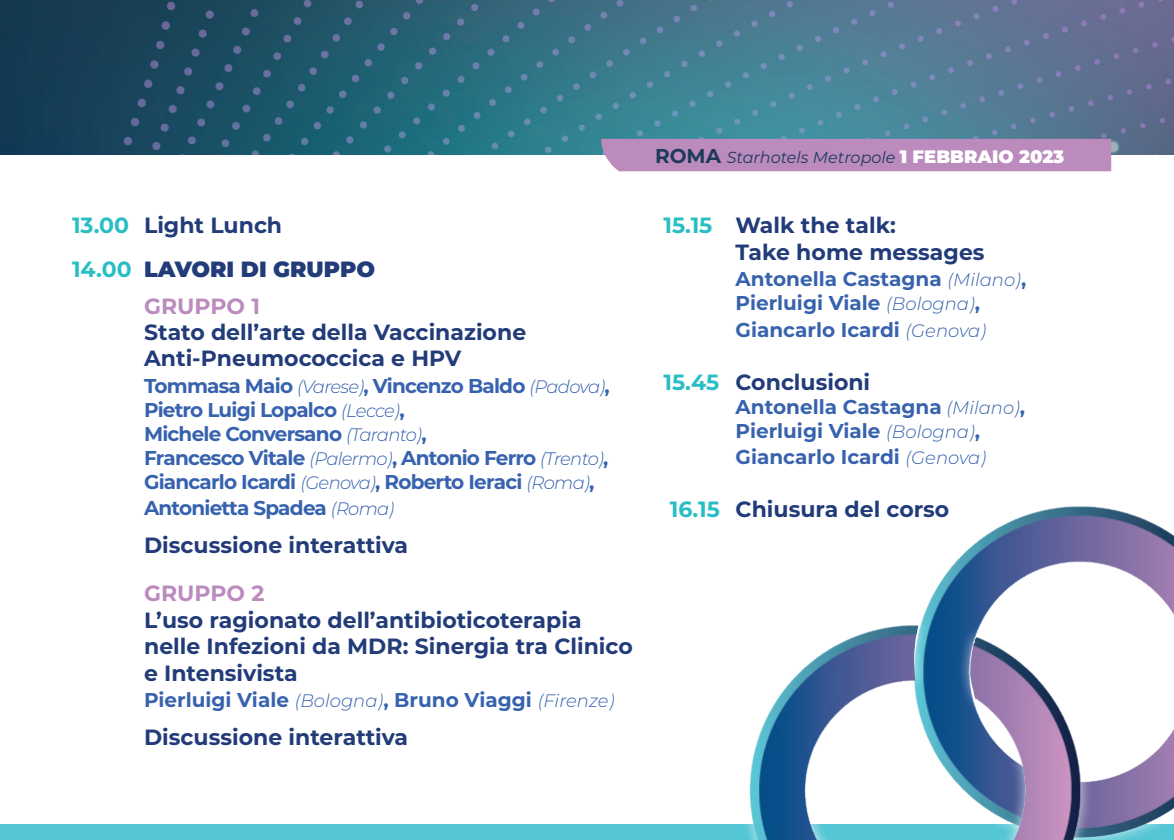
<style>
.page{position:relative;width:1174px;height:840px;background:#fff}
.page>*{position:absolute;margin:0;border:0;box-sizing:border-box;transform-origin:0 0}
.t1{font:700 22px/26.4px "Montserrat";color:#223b79}
.t2{font:900 22px "Montserrat";color:#223b79}
.t3{font:700 22px "Montserrat";color:#bc8bbe}
.t4{font:700 20px/24px "Montserrat";letter-spacing:-.035em;color:#3762ae}
.t5{font:700 20px/24px "Montserrat";color:#3762ae}
.t6{font:italic 16px "Montserrat";color:#1e3a5b}
.s1{color:#28bec4}
.s2{font-weight:700;color:#28bec4}
.s3{font-weight:300;font-style:italic;font-size:18px}
.s4{font-weight:700;font-style:normal;font-size:20px}
.s5{font-weight:900;font-style:normal;font-size:18px;color:#fff}
</style>
<div class="page">
<div style="left:0;top:824px;width:1174px;height:15px;background:#55c6d4"></div>
<img style="left:0;top:0;width:1174px;height:154px">
<div style="left:601px;top:139px;width:510px;height:32px;background:#bc8bbe"></div>
<img style="left:955px;top:506px;width:219px;height:321px">
<img style="left:747px;top:563px;width:409px;height:276px">
<p class="t1" style="left:72px;top:211px;width:212px"><span class="s1">13.00</span> Light Lunch</p>
<p class="t2" style="left:72px;top:253px;width:304px"><span class="s2">14.00</span> LAVORI DI GRUPPO</p>
<p class="t3" style="left:144px;top:289px;width:117px">GRUPPO 1</p>
<p class="t1" style="left:144px;top:317px;width:384px">Stato dell’arte della Vaccinazione</p>
<p class="t1" style="left:144px;top:344px;width:319px">Anti-Pneumococcica e HPV</p>
<p class="t4" style="left:144px;top:372px;width:467px">Tommasa Maio <span class="s3">(Varese)</span>, Vincenzo Baldo <span class="s3">(Padova)</span>,<br>Pietro Luigi Lopalco <span class="s3">(Lecce)</span>,</p>
<p class="t4" style="left:144px;top:420px;width:284px">Michele Conversano <span class="s3">(Taranto)</span>,</p>
<p class="t4" style="left:144px;top:444px;width:466px">Francesco Vitale <span class="s3">(Palermo)</span>, Antonio Ferro <span class="s3">(Trento)</span>,<br>Giancarlo Icardi <span class="s3">(Genova)</span>, Roberto Ieraci <span class="s3">(Roma)</span>,</p>
<p class="t4" style="left:144px;top:495px;width:252px">Antonietta Spadea <span class="s3">(Roma)</span></p>
<p class="t1" style="left:144px;top:531px;width:266px">Discussione interattiva</p>
<p class="t3" style="left:144px;top:577px;width:122px">GRUPPO 2</p>
<p class="t1" style="left:144px;top:605px;width:490px">L’uso ragionato dell’antibioticoterapia nelle Infezioni da MDR: Sinergia tra Clinico e Intensivista</p>
<p class="t5" style="left:144px;top:686px;width:472px">Pierluigi Viale <span class="s3">(Bologna)</span>, Bruno Viaggi <span class="s3">(Firenze)</span></p>
<p class="t1" style="left:144px;top:722px;width:266px">Discussione interattiva</p>
<p class="t6" style="left:655px;top:146px;width:411px"><span class="s4">ROMA</span> Starhotels Metropole <span class="s5">1 FEBBRAIO 2023</span></p>
<p class="t1" style="left:663px;top:211px;width:234px"><span class="s1">15.15</span> Walk the talk:</p>
<p class="t1" style="left:735px;top:237px;width:250px">Take home messages</p>
<p class="t5" style="left:735px;top:266px;width:292px">Antonella Castagna <span class="s3">(Milano)</span>,<br>Pierluigi Viale <span class="s3">(Bologna)</span>,</p>
<p class="t5" style="left:735px;top:316px;width:252px">Giancarlo Icardi <span class="s3">(Genova)</span></p>
<p class="t1" style="left:663px;top:367px;width:208px"><span class="s1">15.45</span> Conclusioni</p>
<p class="t5" style="left:735px;top:393px;width:291px">Antonella Castagna <span class="s3">(Milano)</span>,<br>Pierluigi Viale <span class="s3">(Bologna)</span>,</p>
<p class="t5" style="left:735px;top:443px;width:252px">Giancarlo Icardi <span class="s3">(Genova)</span></p>
<p class="t1" style="left:670px;top:494px;width:281px"><span class="s1">16.15</span> Chiusura del corso</p>
</div>
